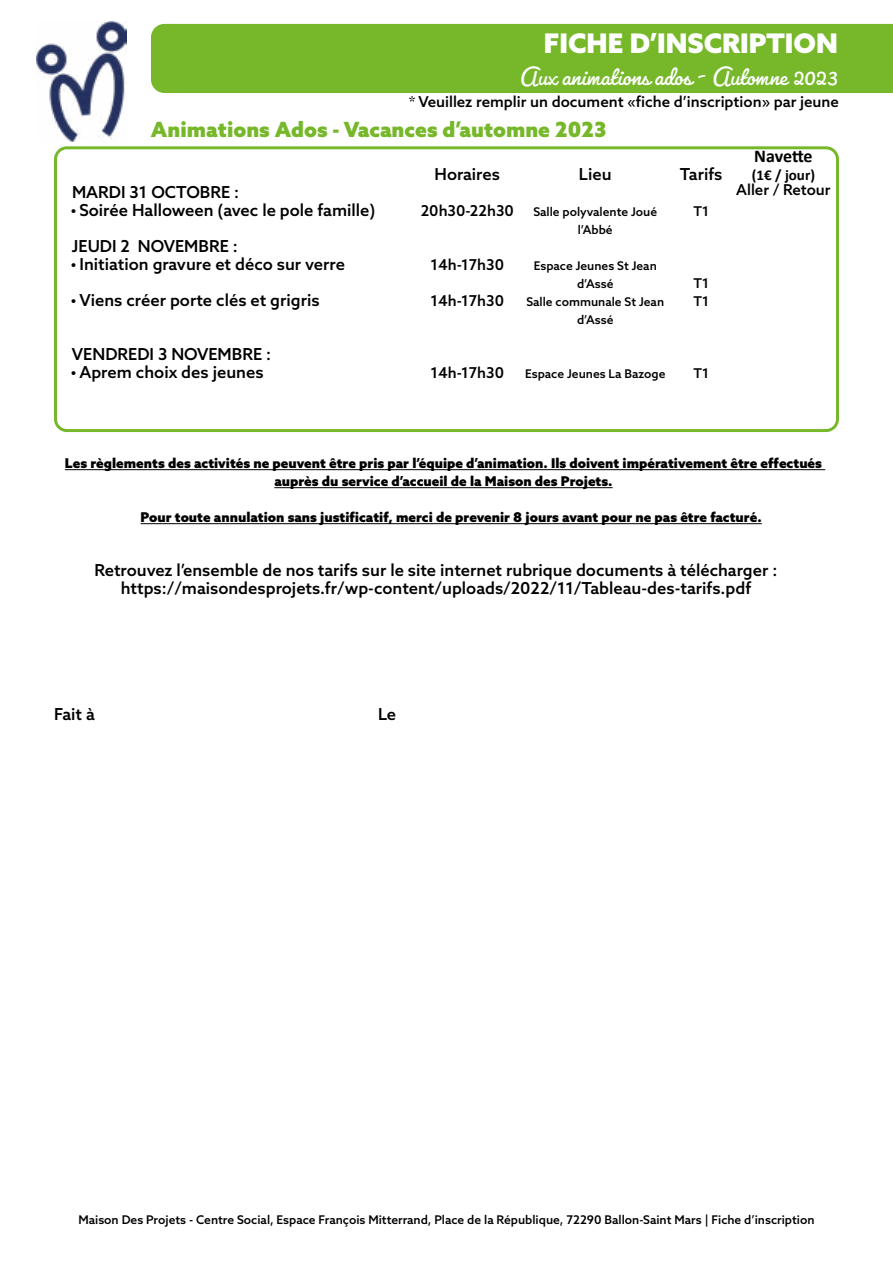
<style>
.page{position:relative;width:893px;height:1263px;background:#fff}
.page>*{position:absolute;margin:0;border:0;box-sizing:border-box;transform-origin:0 0}
.t1{font:27px "Pacifico";color:#fff}
.t2{font:900 27px "Azo Sans";color:#fff}
.t3{font:900 21px "Azo Sans";color:#76b82a}
.t4{font:700 18px "Calibri";letter-spacing:-.01em;color:#000}
.t5{font:500 16.5px/36px "Azo Sans";color:#000}
.t6{font:500 15px "Azo Sans";color:#000}
.t7{font:700 15px "Calibri";color:#000}
.t8{font:900 13.5px/18px "Azo Sans";color:#000;text-align:center}
.t9{font:500 13.5px/18px "Azo Sans";color:#000}
.t10{font:500 12px/18px "Azo Sans";color:#000;text-align:center}
</style>
<div class="page">
<div style="left:151px;top:24px;width:742px;height:69px;background:#76b82a"></div>
<div style="left:54px;top:146px;width:785px;height:286px;border:3px solid #76b82a;border-radius:11px"></div>
<img style="left:37px;top:22px;width:89px;height:120px">
<hr style="left:65px;top:469px;width:760px;height:1px;background:#000">
<hr style="left:274px;top:487px;width:339px;height:1px;background:#000">
<hr style="left:141px;top:523px;width:621px;height:1px;background:#000">
<h1 class="t2" style="left:544px;top:25px;width:296px">FICHE D’INSCRIPTION</h1>
<h1 class="t1" style="left:520px;top:60px;width:320px">Aux animations ados - Automne 2023</h1>
<p class="t6" style="left:409px;top:92px;width:432px">* Veuillez remplir un document «fiche d’inscription» par jeune</p>
<p class="t3" style="left:151px;top:115px;width:457px">Animations Ados - Vacances d’automne 2023</p>
<p class="t5" style="left:435px;top:156px;width:67px">Horaires</p>
<p class="t6" style="left:421px;top:201px;width:95px">20h30-22h30</p>
<p class="t5" style="left:579px;top:156px;width:34px">Lieu</p>
<p class="t10" style="left:533px;top:203px;width:125px">Salle polyvalente Joué l’Abbé</p>
<p class="t10" style="left:526px;top:257px;width:139px">Espace Jeunes St Jean d’Assé<br>Salle communale St Jean d’Assé</p>
<p class="t5" style="left:72px;top:174px;width:169px">MARDI 31 OCTOBRE :</p>
<p class="t5" style="left:70px;top:192px;width:306px">• Soirée Halloween (avec le pole famille)<br>JEUDI 2 NOVEMBRE :</p>
<p class="t5" style="left:70px;top:246px;width:276px">• Initiation gravure et déco sur verre</p>
<p class="t5" style="left:70px;top:282px;width:251px">• Viens créer porte clés et grigris</p>
<p class="t5" style="left:72px;top:336px;width:201px">VENDREDI 3 NOVEMBRE :</p>
<p class="t5" style="left:70px;top:354px;width:195px">• Aprem choix des jeunes</p>
<p class="t6" style="left:431px;top:255px;width:75px">14h-17h30</p>
<p class="t6" style="left:431px;top:291px;width:75px">14h-17h30</p>
<p class="t6" style="left:431px;top:363px;width:75px">14h-17h30</p>
<p class="t10" style="left:525px;top:365px;width:142px">Espace Jeunes La Bazoge</p>
<p class="t5" style="left:680px;top:156px;width:44px">Tarifs</p>
<p class="t9" style="left:693px;top:202px;width:17px">T1</p>
<p class="t4" style="left:754px;top:143px;width:60px">Navette</p>
<p class="t7" style="left:752px;top:164px;width:65px">(1€ / jour)</p>
<p class="t6" style="left:736px;top:180px;width:96px">Aller / Retour</p>
<p class="t9" style="left:693px;top:274px;width:17px">T1<br>T1</p>
<p class="t9" style="left:693px;top:364px;width:17px">T1</p>
<p class="t8" style="left:65px;top:454px;width:759px">Les règlements des activités ne peuvent être pris par l’équipe d’animation. Ils doivent impérativement être effectués auprès du service d’accueil de la Maison des Projets.</p>
<p class="t8" style="left:141px;top:508px;width:623px">Pour toute annulation sans justificatif, merci de prevenir 8 jours avant pour ne pas être facturé.</p>
<p class="t5" style="left:95px;top:561px;width:684px;line-height:18px;text-align:center">Retrouvez l’ensemble de nos tarifs sur le site internet rubrique documents à télécharger : https://maisondesprojets.fr/wp-content/uploads/2022/11/Tableau-des-tarifs.pdf</p>
<p class="t5" style="left:54px;top:696px;width:42px">Fait à</p>
<p class="t5" style="left:378px;top:696px;width:20px">Le</p>
<p class="t10" style="left:78px;top:1211px;width:738px">Maison Des Projets - Centre Social, Espace François Mitterrand, Place de la République, 72290 Ballon-Saint Mars | Fiche d’inscription</p>
</div>
